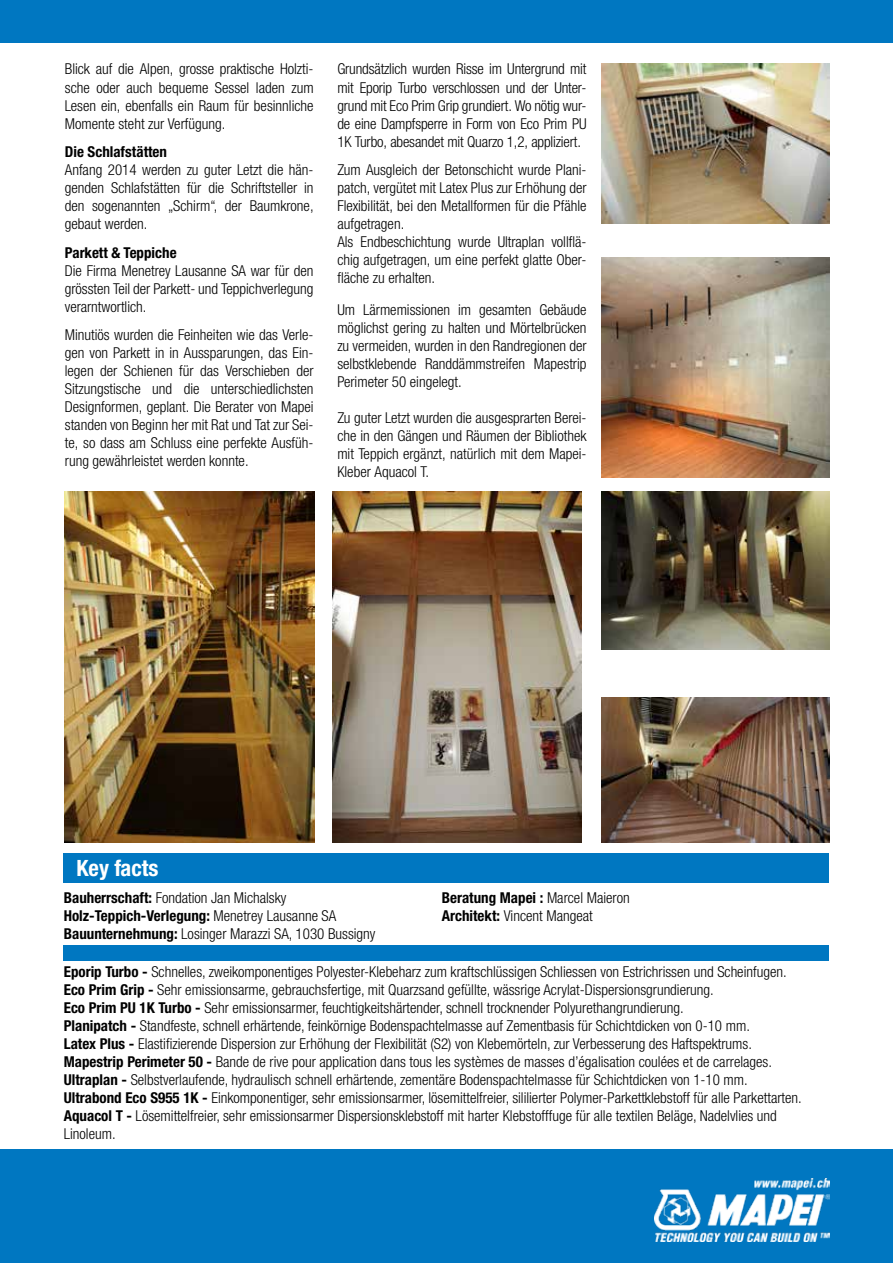
<style>
.page{position:relative;width:893px;height:1263px;background:#fff}
.page>*{position:absolute;margin:0;border:0;box-sizing:border-box;transform-origin:0 0}
.t1{font:700 condensed 22.5px "Helvetica Neue LT Std";color:#fff}
.t2{font:300 condensed 15px/18px "Helvetica Neue LTW1 G";color:#000;text-align:justify}
.t3{font:300 condensed 15px/18px "Helvetica Neue LT Std";color:#000}
.t4{font:700 condensed 15px "Helvetica Neue LT Std";color:#000}
.t5{font:700 condensed 15px "Helvetica Neue LTW1 G";color:#000}
.s1{font-weight:700}
.s2{font-weight:300}
</style>
<div class="page">
<div style="left:64px;top:945px;width:765px;height:15px;background:#0077c1"></div>
<div style="left:64px;top:854px;width:765px;height:29px;background:#0077c1"></div>
<div style="left:0;top:1149px;width:893px;height:114px;background:#0077c1"></div>
<img style="left:655px;top:1178px;width:174px;height:64px">
<div style="left:0;top:0;width:893px;height:43px;background:#0077c1"></div>
<img style="left:64px;top:492px;width:250px;height:351px">
<img style="left:601px;top:64px;width:228px;height:159px">
<img style="left:601px;top:257px;width:229px;height:220px">
<img style="left:601px;top:698px;width:228px;height:145px">
<img style="left:602px;top:492px;width:227px;height:157px">
<img style="left:332px;top:492px;width:250px;height:351px">
<p class="t2" style="left:65px;top:60px;width:250px">Blick auf die Alpen, grosse praktische Holzti&shy;sche oder auch bequeme Sessel laden zum Lesen ein, ebenfalls ein Raum für besinnliche Momente steht zur Verfügung.</p>
<p class="t5" style="left:65px;top:143px;width:104px">Die Schlafstätten</p>
<p class="t2" style="left:65px;top:161px;width:250px">Anfang 2014 werden zu guter Letzt die hän&shy;genden Schlafstätten für die Schriftsteller in den sogenannten „Schirm“, der Baumkrone, gebaut werden.</p>
<p class="t5" style="left:65px;top:243px;width:113px">Parkett &amp; Teppiche</p>
<p class="t2" style="left:65px;top:261px;width:250px">Die Firma Menetrey Lausanne SA war für den grössten Teil der Parkett- und Teppichverlegung verarntwortlich.</p>
<p class="t2" style="left:65px;top:326px;width:250px">Minutiös wurden die Feinheiten wie das Verle&shy;gen von Parkett in in Aussparungen, das Ein&shy;legen der Schienen für das Verschieben der Sitzungstische und die unterschiedlichsten Designformen, geplant. Die Berater von Mapei standen von Beginn her mit Rat und Tat zur Sei&shy;te, so dass am Schluss eine perfekte Ausfüh&shy;rung gewährleistet werden konnte.</p>
<p class="t2" style="left:337px;top:60px;width:251px">Grundsätzlich wurden Risse im Untergrund mit mit Eporip Turbo verschlossen und der Unter&shy;grund mit Eco Prim Grip grundiert. Wo nötig wur&shy;de eine Dampfsperre in Form von Eco Prim PU 1K Turbo, abesandet mit Quarzo 1,2, appliziert.</p>
<p class="t2" style="left:337px;top:161px;width:251px;text-align:left">Zum Ausgleich der Betonschicht wurde Plani&shy;patch, vergütet mit Latex Plus zur Erhöhung der Flexibilität, bei den Metallformen für die Pfähle aufgetragen.<br>Als Endbeschichtung wurde Ultraplan vollflä&shy;chig aufgetragen, um eine perfekt glatte Ober&shy;fläche zu erhalten.</p>
<p class="t2" style="left:337px;top:300px;width:251px">Um Lärmemissionen im gesamten Gebäude möglichst gering zu halten und Mörtelbrücken zu vermeiden, wurden in den Randregionen der selbstklebende Randdämmstreifen Mapestrip Perimeter 50 eingelegt.</p>
<p class="t2" style="left:337px;top:408px;width:251px">Zu guter Letzt wurden die ausgesprarten Berei&shy;che in den Gängen und Räumen der Bibliothek mit Teppich ergänzt, natürlich mit dem Mapei-Kleber Aquacol T.</p>
<h1 class="t1" style="left:77px;top:855px;width:83px">Key facts</h1>
<p class="t3" style="left:64px;top:889px;width:224px"><span class="s1">Bauherrschaft:</span> Fondation Jan Michalsky</p>
<p class="t4" style="left:442px;top:889px;width:189px">Beratung Mapei : <span class="s2">Marcel Maieron</span></p>
<p class="t4" style="left:64px;top:907px;width:274px">Holz-Teppich-Verlegung: <span class="s2">Menetrey Lausanne SA</span></p>
<p class="t3" style="left:442px;top:907px;width:153px"><span class="s1">Architekt:</span> Vincent Mangeat</p>
<p class="t3" style="left:64px;top:925px;width:313px"><span class="s1">Bauunternehmung:</span> Losinger Marazzi SA, 1030 Bussigny</p>
<p class="t3" style="left:64px;top:962px;width:739px"><span class="s1">Eporip Turbo -</span> Schnelles, zweikomponentiges Polyester-Klebeharz zum kraftschlüssigen Schliessen von Estrichrissen und Scheinfugen.<br><span class="s1">Eco Prim Grip -</span> Sehr emissionsarme, gebrauchsfertige, mit Quarzsand gefüllte, wässrige Acrylat-Dispersionsgrundierung.<br><span class="s1">Eco Prim PU 1K Turbo -</span> Sehr emissionsarmer, feuchtigkeitshärtender, schnell trocknender Polyurethangrundierung.<br><span class="s1">Planipatch -</span> Standfeste, schnell erhärtende, feinkörnige Bodenspachtelmasse auf Zementbasis für Schichtdicken von 0-10 mm.<br><span class="s1">Latex Plus -</span> Elastifizierende Dispersion zur Erhöhung der Flexibilität (S2) von Klebemörteln, zur Verbesserung des Haftspektrums.<br><span class="s1">Mapestrip Perimeter 50 -</span> Bande de rive pour application dans tous les systèmes de masses d’égalisation coulées et de carrelages.<br><span class="s1">Ultraplan -</span> Selbstverlaufende, hydraulisch schnell erhärtende, zementäre Bodenspachtelmasse für Schichtdicken von 1-10 mm.<br><span class="s1">Ultrabond Eco S955 1K -</span> Einkomponentiger, sehr emissionsarmer, lösemittelfreier, sililierter Polymer-Parkettklebstoff für alle Parkettarten.<br><span class="s1">Aquacol T -</span> Lösemittelfreier, sehr emissionsarmer Dispersionsklebstoff mit harter Klebstofffuge für alle textilen Beläge, Nadelvlies und Linoleum.</p>
</div>
